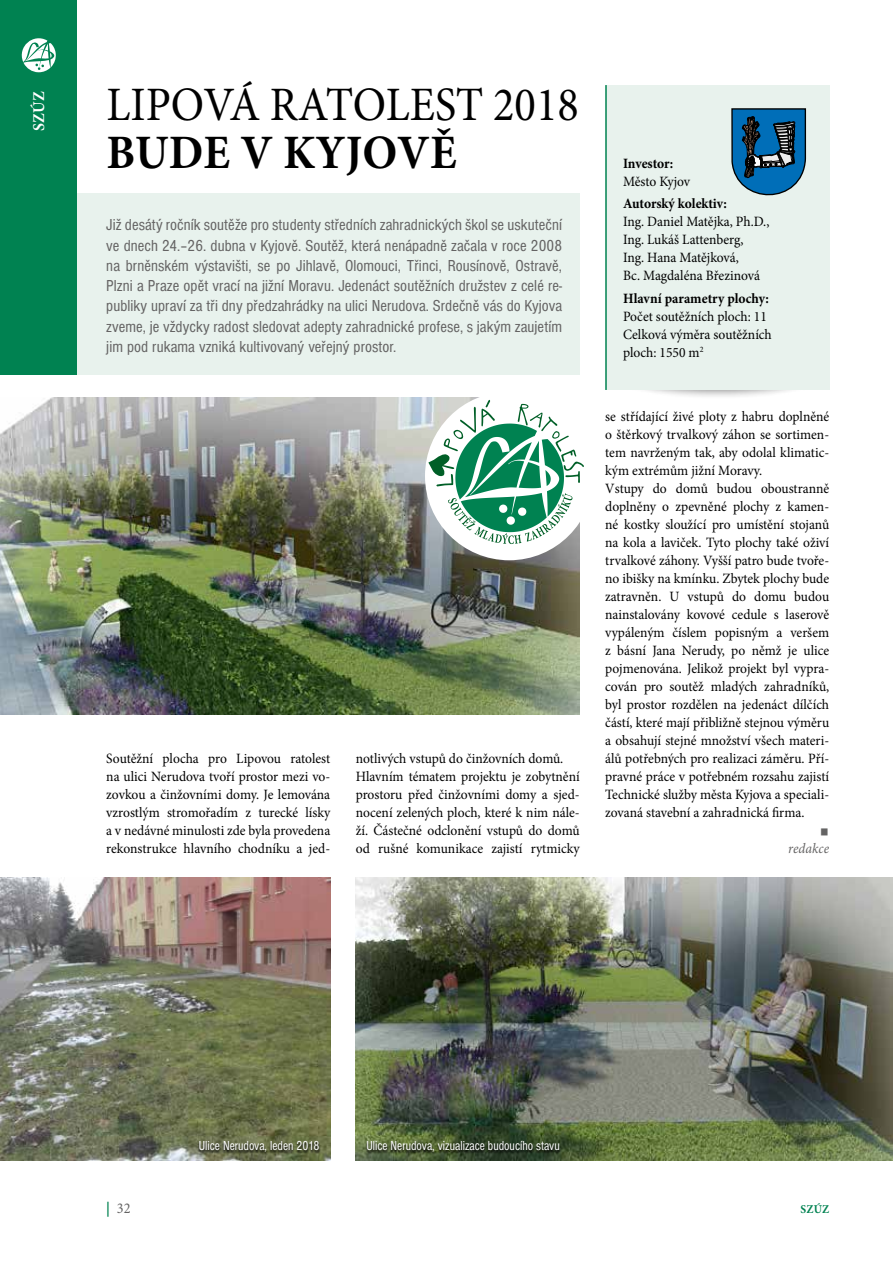
<style>
.page{position:relative;width:893px;height:1263px;background:#fff}
.page>*{position:absolute;margin:0;border:0;box-sizing:border-box;transform-origin:0 0}
.t1{font:48px "Minion Pro";color:#000;scale:.93 1}
.t2{font:700 48px "Minion Pro";letter-spacing:.005em;color:#000;scale:.95 1}
.t3{font:italic 700 24px "Minion Pro";color:#646363;scale:.95 1}
.t4{font:condensed 16.5px/20.2px "Nimbus Sans DCE";letter-spacing:.005em;color:#646363;text-align:justify}
.t5{font:700 16.5px "Minion Pro";color:#fff;scale:.95 1}
.t6{font:15px "Minion Pro";color:#646363;scale:.95 1}
.t7{font:14.25px/18px "Minion Pro";color:#000;scale:.95 1}
.t8{font:700 14.25px "Minion Pro";letter-spacing:-.005em;color:#000;scale:.95 1}
.t9{font:italic 14.25px "Minion Pro";letter-spacing:.005em;color:#646363;scale:.95 1}
.t10{font:condensed 13.5px "Nimbus Sans DCE";color:#fff;scale:.95 1}
.t11{font:700 12px "Minion Pro";color:#008251;scale:.95 1}
.s1{font-weight:700;color:#008251}
</style>
<div class="page">
<img style="left:0;top:398px;width:580px;height:316px">
<img style="left:356px;top:877px;width:537px;height:284px">
<img style="left:0;top:877px;width:330px;height:284px">
<div style="left:0;top:193px;width:580px;height:182px;background:#e8f2ed"></div>
<div style="left:0;top:0;width:77px;height:374px;background:#008251"></div>
<svg style="left:21px;top:38px;width:35px;height:34px"></svg>
<div style="left:610px;top:342px;width:217px;height:57px;background:#000;opacity:.5"></div>
<div style="left:606px;top:85px;width:223px;height:305px;background:#e8f2ed"></div>
<hr style="left:605px;top:85px;width:2px;height:305px;background:#008251">
<svg style="left:731px;top:108px;width:75px;height:87px;background:#246590"></svg>
<div style="left:511px;top:390px;width:75px;height:63px;background:#fff"></div>
<div style="left:425px;top:392px;width:169px;height:168px;background:#fff;border-radius:50%"></div>
<svg style="left:428px;top:399px;width:156px;height:145px"></svg>
<svg style="left:198px;top:1141px;width:123px;height:15px;background:#575c3e"></svg>
<svg style="left:365px;top:1141px;width:196px;height:15px;background:#354427"></svg>
<p class="t5" style="left:27px;top:131px;width:43px;rotate:-90deg">SZÚZ</p>
<h1 class="t1" style="left:107px;top:72px;width:509px">LIPOVÁ RATOLEST 2018</h1>
<h1 class="t2" style="left:107px;top:119px;width:370px">BUDE V KYJOVĚ</h1>
<p class="t4" style="left:106px;top:215px;width:457px">Již desátý ročník soutěže pro studenty středních zahradnických škol se uskuteční ve dnech 24.–26. dubna v Kyjově. Soutěž, která nenápadně začala v roce 2008 na brněnském výstavišti, se po Jihlavě, Olomouci, Třinci, Rousínově, Ostravě, Plzni a Praze opět vrací na jižní Moravu. Jedenáct soutěžních družstev z celé re&shy;publiky upraví za tři dny předzahrádky na ulici Nerudova. Srdečně vás do Kyjova zveme, je vždycky radost sledovat adepty zahradnické profese, s jakým zaujetím jim pod rukama vzniká kultivovaný veřejný prostor.</p>
<p class="t7" style="left:106px;top:749px;width:237px;text-align:justify">Soutěžní plocha pro Lipovou ratolest na ulici Nerudova tvoří prostor mezi vo&shy;zovkou a činžovními domy. Je lemována vzrostlým stromořadím z turecké lísky a v nedávné minulosti zde byla provedena rekonstrukce hlavního chodníku a jed-</p>
<p class="t7" style="left:356px;top:749px;width:237px">notlivých vstupů do činžovních domů.<br>Hlavním tématem projektu je zobytnění prostoru před činžovními domy a sjed&shy;nocení zelených ploch, které k nim nále&shy;ží. Částečné odclonění vstupů do domů od rušné komunikace zajistí rytmicky</p>
<p class="t8" style="left:623px;top:154px;width:54px">Investor:</p>
<p class="t7" style="left:623px;top:173px;width:72px">Město Kyjov</p>
<p class="t8" style="left:623px;top:194px;width:111px">Autorský kolektiv:</p>
<p class="t7" style="left:623px;top:213px;width:156px">Ing. Daniel Matějka, Ph.D.,<br>Ing. Lukáš Lattenberg,<br>Ing. Hana Matějková,<br>Bc. Magdaléna Březinová</p>
<p class="t8" style="left:623px;top:288px;width:155px">Hlavní parametry plochy:</p>
<p class="t7" style="left:623px;top:307px;width:158px">Počet soutěžních ploch: 11<br>Celková výměra soutěžních ploch: 1550 m<sup>2</sup></p>
<p class="t7" style="left:605px;top:407px;width:237px">se střídající živé ploty z habru doplněné o štěrkový trvalkový záhon se sortimen&shy;tem navrženým tak, aby odolal klimatic&shy;kým extrémům jižní Moravy.<br>Vstupy do domů budou oboustranně doplněny o zpevněné plochy z kamen&shy;né kostky sloužící pro umístění stojanů na kola a laviček. Tyto plochy také oživí trvalkové záhony. Vyšší patro bude tvoře&shy;no ibišky na kmínku. Zbytek plochy bude zatravněn. U vstupů do domu budou nainstalovány kovové cedule s laserově vypáleným číslem popisným a veršem z básní Jana Nerudy, po němž je ulice pojmenována. Jelikož projekt byl vypra&shy;cován pro soutěž mladých zahradníků, byl prostor rozdělen na jedenáct dílčích částí, které mají přibližně stejnou výměru a obsahují stejné množství všech materi&shy;álů potřebných pro realizaci záměru. Pří&shy;pravné práce v potřebném rozsahu zajistí Technické služby města Kyjova a speciali&shy;zovaná stavební a zahradnická firma.</p>
<h2 class="t3" style="left:820px;top:813px;width:11px">■</h2>
<p class="t9" style="left:788px;top:838px;width:45px">redakce</p>
<p class="t10" style="left:199px;top:1138px;width:129px">Ulice Nerudova, leden 2018</p>
<p class="t10" style="left:366px;top:1138px;width:205px">Ulice Nerudova, vizualizace budoucího stavu</p>
<p class="t6" style="left:106px;top:1198px;width:27px"><span class="s1">|</span> 32</p>
<p class="t11" style="left:801px;top:1200px;width:32px">SZÚZ</p>
</div>
